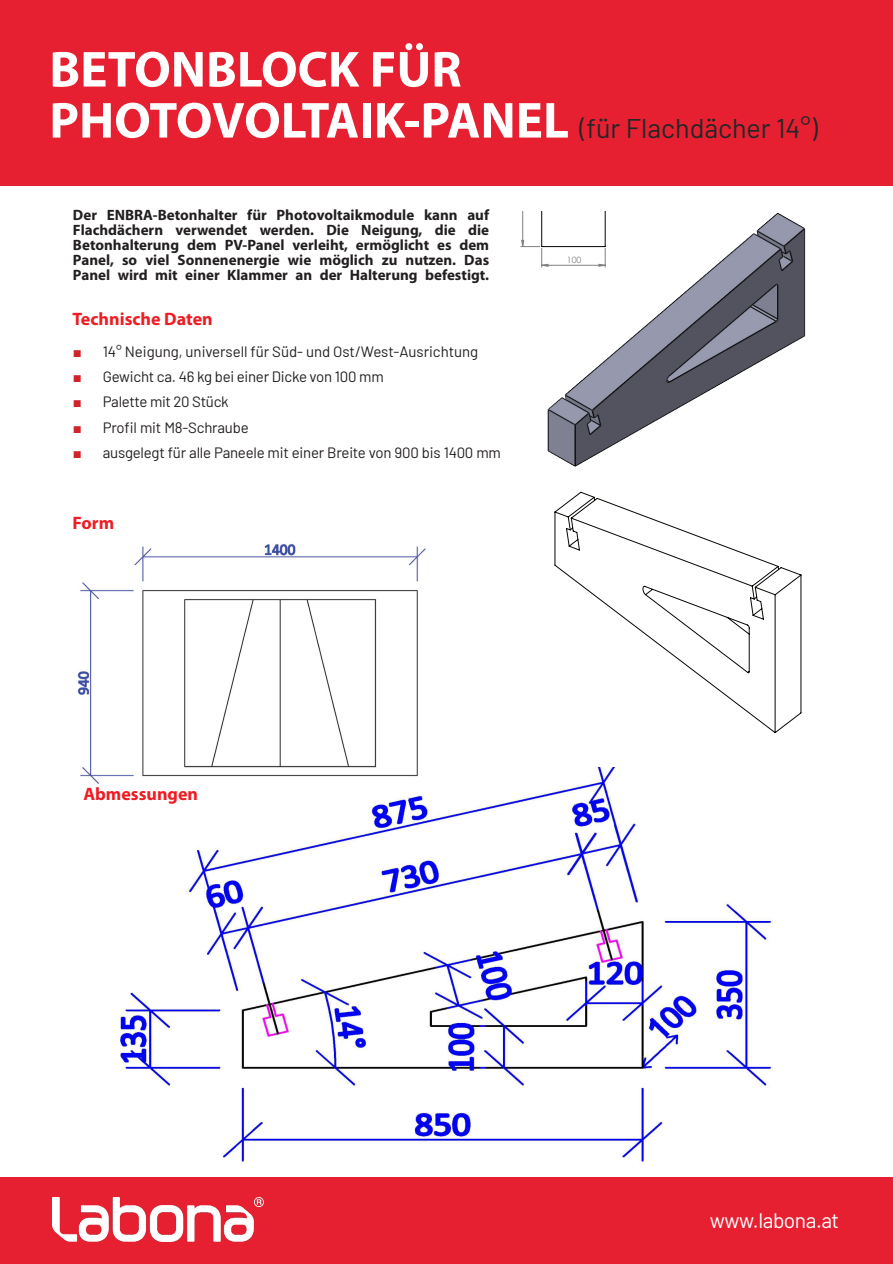
<style>
.page{position:relative;width:893px;height:1264px;background:#fff}
.page>*{position:absolute;margin:0;border:0;box-sizing:border-box;transform-origin:0 0}
.t1{font:700 51px "Myriad Pro";color:#fff}
.t2{font:27px "Barlow";color:#252628}
.t3{font:21px "Barlow";letter-spacing:-.02em;color:#fff}
.t4{font:700 18px "Myriad Pro";color:#ee1d23}
.t5{font:700 15px/15px "Myriad Pro";color:#231f20;text-align:justify}
.t6{font:15px "Barlow";letter-spacing:-.015em;color:#231f20}
.t7{font:8.7px "Century Gothic";color:#82817f}
.s1{font-family:"Myriad Pro";font-weight:700;font-size:51px;color:#fff}
.s2{font-family:"Times New Roman";color:#d1232a}
</style>
<div class="page">
<div style="left:0;top:1176px;width:892px;height:87px;background:#e62031"></div>
<div style="left:0;top:1px;width:892px;height:185px;background:#e62031"></div>
<img style="left:52px;top:1197px;width:212px;height:44px">
<img style="left:120px;top:767px;width:654px;height:396px">
<hr style="left:833px;top:451px;width:1px;height:281px;background:#c1bfbe">
<hr style="left:518px;top:451px;width:1px;height:281px;background:#c1bfbe">
<hr style="left:518px;top:451px;width:298px;height:1px;background:#c1bfbe">
<hr style="left:842px;top:451px;width:1px;height:281px;background:#c1bfbe">
<hr style="left:518px;top:1263px;width:298px;height:1px;background:#c1bfbe">
<svg style="left:539px;top:984px;width:19px;height:1px"></svg>
<hr style="left:559px;top:875px;width:61px;height:1px;background:#080704">
<hr style="left:559px;top:865px;width:61px;height:1px;background:#080704">
<hr style="left:559px;top:984px;width:61px;height:1px;background:#080704">
<hr style="left:559px;top:862px;width:61px;height:1px;background:#080704">
<svg style="left:554px;top:491px;width:247px;height:241px"></svg>
<div style="left:501px;top:664px;width:153px;height:100px;background:#fff"></div>
<img style="left:77px;top:544px;width:360px;height:240px">
<img style="left:533px;top:212px;width:273px;height:255px">
<hr style="left:637px;top:560px;width:179px;height:1px;background:#c1bfbe">
<hr style="left:637px;top:545px;width:179px;height:1px;background:#c1bfbe">
<hr style="left:637px;top:530px;width:179px;height:1px;background:#c1bfbe">
<hr style="left:637px;top:515px;width:179px;height:1px;background:#c1bfbe">
<hr style="left:637px;top:500px;width:179px;height:1px;background:#c1bfbe">
<hr style="left:826px;top:211px;width:1px;height:258px;background:#c1bfbe">
<hr style="left:497px;top:574px;width:319px;height:1px;background:#c1bfbe">
<hr style="left:497px;top:211px;width:1px;height:258px;background:#c1bfbe">
<hr style="left:497px;top:211px;width:319px;height:1px;background:#c1bfbe">
<hr style="left:836px;top:211px;width:1px;height:258px;background:#c1bfbe">
<hr style="left:497px;top:584px;width:319px;height:1px;background:#c1bfbe">
<svg style="left:497px;top:211px;width:109px;height:196px"></svg>
<div style="left:615px;top:451px;width:218px;height:43px;background:#fff"></div>
<h1 class="t1" style="left:49px;top:48px;width:413px">BETONBLOCK FÜR</h1>
<h2 class="t2" style="left:49px;top:110px;width:769px"><span class="s1">PHOTOVOLTAIK-PANEL</span> (für Flachdächer 14°)</h2>
<p class="t5" style="left:73px;top:209px;width:417px">Der ENBRA-Betonhalter für Photovoltaikmodule kann auf Flachdächern verwendet werden. Die Neigung, die die Betonhalterung dem PV-Panel verleiht, ermöglicht es dem Panel, so viel Sonnenenergie wie möglich zu nutzen. Das Panel wird mit einer Klammer an der Halterung befestigt.</p>
<p class="t4" style="left:73px;top:312px;width:142px">Technische Daten</p>
<p class="t6" style="left:73px;top:342px;width:406px"><span class="s2">■</span> 14° Neigung, universell für Süd- und Ost/West-Ausrichtung</p>
<p class="t6" style="left:73px;top:367px;width:312px"><span class="s2">■</span> Gewicht ca. 46 kg bei einer Dicke von 100 mm</p>
<p class="t6" style="left:73px;top:392px;width:157px"><span class="s2">■</span> Palette mit 20 Stück</p>
<p class="t6" style="left:73px;top:418px;width:177px"><span class="s2">■</span> Profil mit M8-Schraube</p>
<p class="t6" style="left:73px;top:443px;width:429px"><span class="s2">■</span> ausgelegt für alle Paneele mit einer Breite von 900 bis 1400 mm</p>
<p class="t4" style="left:73px;top:515px;width:43px">Form</p>
<p class="t7" style="left:566px;top:257px;width:16px">100</p>
<p class="t4" style="left:83px;top:786px;width:116px">Abmessungen</p>
<h3 class="t3" style="left:709px;top:1206px;width:131px">www.labona.at</h3>
</div>
